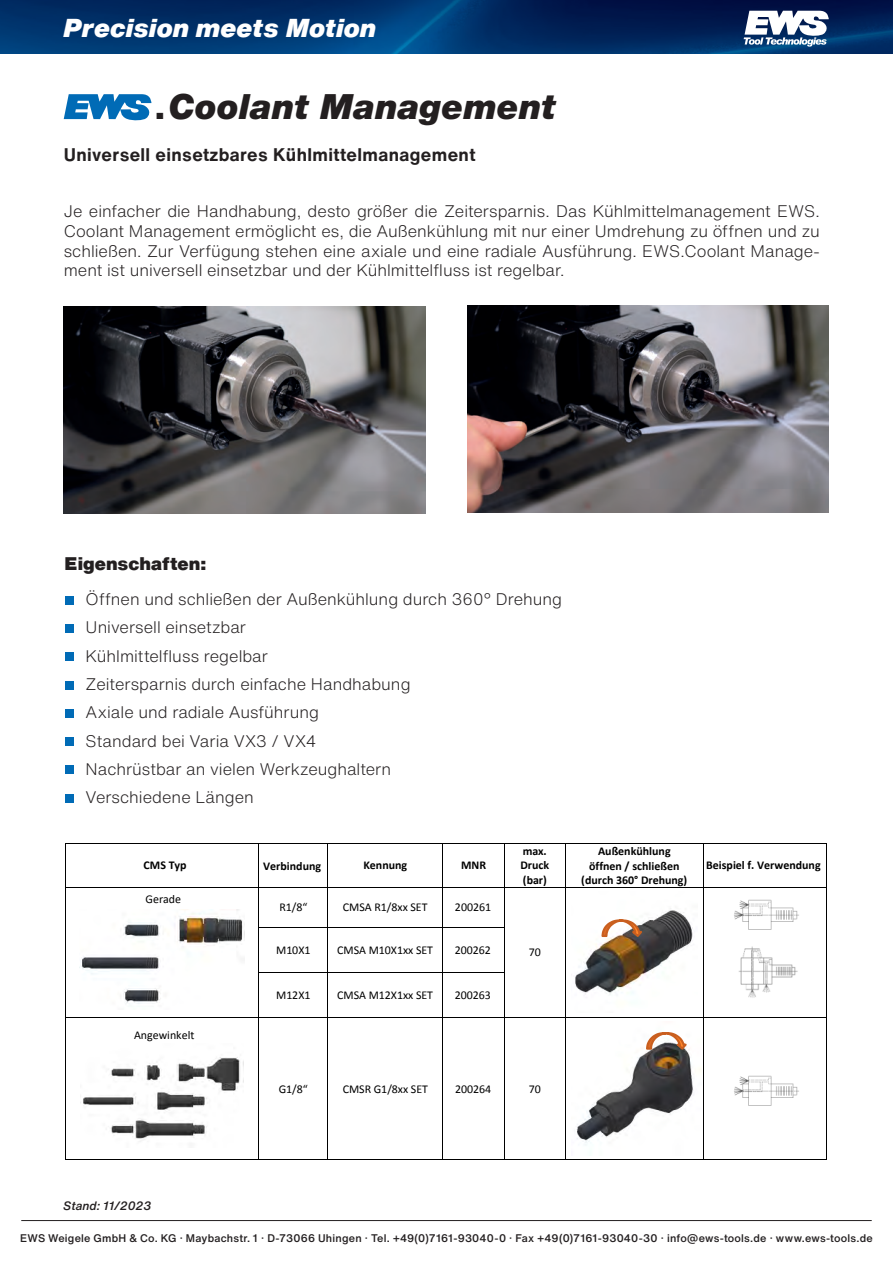
<style>
.page{position:relative;width:893px;height:1263px;background:#fff}
.page>*{position:absolute;margin:0;border:0;box-sizing:border-box;transform-origin:0 0}
.t1{font:italic 900 34.8px "Helvetica Neue";color:#231f20}
.t2{font:italic 900 25.5px "Helvetica Now Text";color:#fff}
.t3{font:700 18px "Helvetica Now Text";letter-spacing:.02em;color:#231f20}
.t4{font:900 18px "Helvetica Now Text";color:#231f20}
.t5{font:300 16.5px/28.3px "Helvetica Now Text";color:#231f20}
.t6{font:12px "Calibri";color:#000}
.t7{font:700 12px/14.4px "Calibri";color:#000;text-align:center}
.t8{font:italic 500 12px "Helvetica Now Text";color:#231f20}
.t9{font:700 12px "Calibri";letter-spacing:-.005em;color:#000}
.t10{font:500 10.8px "Helvetica Now Text";letter-spacing:.02em;color:#231f20}
.t11{font:8.7px "Calibri";color:#000}
.s1{font-style:normal;font-size:30.9px}
.s2{font-style:inherit}
</style>
<div class="page">
<img style="left:0;top:0;width:893px;height:54px">
<svg style="left:744px;top:11px;width:85px;height:36px"></svg>
<hr style="left:21px;top:1220px;width:851px;height:1px;background:#231f20">
<img style="left:64px;top:307px;width:361px;height:207px">
<img style="left:467px;top:306px;width:362px;height:207px">
<svg style="left:64px;top:94px;width:88px;height:27px"></svg>
<div style="left:65px;top:596px;width:9px;height:9px;background:#006bb6"></div>
<div style="left:65px;top:624px;width:9px;height:9px;background:#006bb6"></div>
<div style="left:65px;top:652px;width:9px;height:9px;background:#006bb6"></div>
<div style="left:65px;top:681px;width:9px;height:8px;background:#006bb6"></div>
<div style="left:65px;top:709px;width:9px;height:9px;background:#006bb6"></div>
<div style="left:65px;top:737px;width:9px;height:9px;background:#006bb6"></div>
<div style="left:65px;top:765px;width:9px;height:9px;background:#006bb6"></div>
<div style="left:65px;top:794px;width:9px;height:9px;background:#006bb6"></div>
<hr style="left:66px;top:843px;width:193px;height:1px;background:#000">
<hr style="left:259px;top:843px;width:69px;height:1px;background:#000">
<hr style="left:328px;top:843px;width:115px;height:1px;background:#000">
<hr style="left:443px;top:843px;width:61px;height:1px;background:#000">
<hr style="left:504px;top:843px;width:61px;height:1px;background:#000">
<hr style="left:566px;top:843px;width:137px;height:1px;background:#000">
<hr style="left:704px;top:843px;width:122px;height:1px;background:#000">
<hr style="left:65px;top:844px;width:1px;height:43px;background:#000">
<hr style="left:259px;top:844px;width:1px;height:43px;background:#000">
<hr style="left:328px;top:844px;width:1px;height:43px;background:#000">
<hr style="left:443px;top:844px;width:1px;height:43px;background:#000">
<hr style="left:504px;top:844px;width:1px;height:43px;background:#000">
<hr style="left:565px;top:844px;width:1px;height:43px;background:#000">
<hr style="left:703px;top:844px;width:1px;height:43px;background:#000">
<hr style="left:826px;top:844px;width:1px;height:43px;background:#000">
<hr style="left:66px;top:887px;width:193px;height:1px;background:#000">
<hr style="left:259px;top:887px;width:69px;height:1px;background:#000">
<hr style="left:328px;top:887px;width:115px;height:1px;background:#000">
<hr style="left:443px;top:887px;width:61px;height:1px;background:#000">
<hr style="left:504px;top:887px;width:61px;height:1px;background:#000">
<hr style="left:566px;top:887px;width:137px;height:1px;background:#000">
<hr style="left:704px;top:887px;width:122px;height:1px;background:#000">
<hr style="left:65px;top:888px;width:1px;height:39px;background:#000">
<hr style="left:259px;top:888px;width:1px;height:39px;background:#000">
<hr style="left:328px;top:888px;width:1px;height:39px;background:#000">
<hr style="left:443px;top:888px;width:1px;height:39px;background:#000">
<hr style="left:504px;top:888px;width:1px;height:39px;background:#000">
<hr style="left:565px;top:888px;width:1px;height:39px;background:#000">
<hr style="left:703px;top:888px;width:1px;height:39px;background:#000">
<hr style="left:826px;top:888px;width:1px;height:39px;background:#000">
<hr style="left:259px;top:927px;width:69px;height:1px;background:#000">
<hr style="left:328px;top:927px;width:115px;height:1px;background:#000">
<hr style="left:443px;top:927px;width:61px;height:1px;background:#000">
<hr style="left:65px;top:927px;width:1px;height:45px;background:#000">
<hr style="left:259px;top:927px;width:1px;height:45px;background:#000">
<hr style="left:328px;top:927px;width:1px;height:45px;background:#000">
<hr style="left:443px;top:927px;width:1px;height:45px;background:#000">
<hr style="left:504px;top:927px;width:1px;height:45px;background:#000">
<hr style="left:565px;top:927px;width:1px;height:45px;background:#000">
<hr style="left:703px;top:927px;width:1px;height:45px;background:#000">
<hr style="left:826px;top:927px;width:1px;height:45px;background:#000">
<hr style="left:259px;top:972px;width:69px;height:1px;background:#000">
<hr style="left:328px;top:972px;width:115px;height:1px;background:#000">
<hr style="left:443px;top:972px;width:61px;height:1px;background:#000">
<hr style="left:65px;top:973px;width:1px;height:44px;background:#000">
<hr style="left:259px;top:973px;width:1px;height:44px;background:#000">
<hr style="left:328px;top:973px;width:1px;height:44px;background:#000">
<hr style="left:443px;top:973px;width:1px;height:44px;background:#000">
<hr style="left:504px;top:973px;width:1px;height:44px;background:#000">
<hr style="left:565px;top:973px;width:1px;height:44px;background:#000">
<hr style="left:703px;top:973px;width:1px;height:44px;background:#000">
<hr style="left:826px;top:973px;width:1px;height:44px;background:#000">
<hr style="left:66px;top:1017px;width:193px;height:1px;background:#000">
<hr style="left:259px;top:1017px;width:69px;height:1px;background:#000">
<hr style="left:328px;top:1017px;width:115px;height:1px;background:#000">
<hr style="left:443px;top:1017px;width:61px;height:1px;background:#000">
<hr style="left:504px;top:1017px;width:61px;height:1px;background:#000">
<hr style="left:566px;top:1017px;width:137px;height:1px;background:#000">
<hr style="left:704px;top:1017px;width:122px;height:1px;background:#000">
<hr style="left:65px;top:1018px;width:1px;height:141px;background:#000">
<hr style="left:66px;top:1159px;width:193px;height:1px;background:#000">
<hr style="left:259px;top:1018px;width:1px;height:141px;background:#000">
<hr style="left:259px;top:1159px;width:69px;height:1px;background:#000">
<hr style="left:328px;top:1018px;width:1px;height:141px;background:#000">
<hr style="left:328px;top:1159px;width:115px;height:1px;background:#000">
<hr style="left:443px;top:1018px;width:1px;height:141px;background:#000">
<hr style="left:443px;top:1159px;width:61px;height:1px;background:#000">
<hr style="left:504px;top:1018px;width:1px;height:141px;background:#000">
<hr style="left:504px;top:1159px;width:61px;height:1px;background:#000">
<hr style="left:565px;top:1018px;width:1px;height:141px;background:#000">
<hr style="left:566px;top:1159px;width:137px;height:1px;background:#000">
<hr style="left:703px;top:1018px;width:1px;height:141px;background:#000">
<hr style="left:704px;top:1159px;width:122px;height:1px;background:#000">
<hr style="left:826px;top:1018px;width:1px;height:141px;background:#000">
<img style="left:79px;top:909px;width:166px;height:95px">
<img style="left:575px;top:908px;width:118px;height:87px">
<img style="left:734px;top:899px;width:65px;height:31px">
<img style="left:738px;top:946px;width:60px;height:52px">
<img style="left:83px;top:1057px;width:161px;height:85px">
<img style="left:576px;top:1050px;width:125px;height:95px">
<img style="left:734px;top:1075px;width:65px;height:31px">
<svg style="left:601px;top:919px;width:41px;height:18px"></svg>
<svg style="left:646px;top:1032px;width:41px;height:18px"></svg>
<h2 class="t2" style="left:63px;top:9px;width:315px">Precision meets Motion</h2>
<h1 class="t1" style="left:155px;top:85px;width:403px"><span class="s1">.</span>Coolant Management</h1>
<p class="t3" style="left:64px;top:141px;width:413px">Universell einsetzbares Kühlmittelmanagement</p>
<p class="t5" style="left:64px;top:201px;width:758px;line-height:19.8px;text-align:justify">Je einfacher die Handhabung, desto größer die Zeitersparnis. Das Kühlmittelmanagement EWS.<br>Coolant Management ermöglicht es, die Außenkühlung mit nur einer Umdrehung zu öffnen und zu schließen. Zur Verfügung stehen eine axiale und eine radiale Ausführung. EWS.Coolant Manage&shy;ment ist universell einsetzbar und der Kühlmittelfluss ist regelbar.</p>
<p class="t4" style="left:65px;top:550px;width:143px">Eigenschaften:</p>
<p class="t5" style="left:86px;top:584px;width:478px">Öffnen und schließen der Außenkühlung durch 360° Drehung Universell einsetzbar<br>Kühlmittelfluss regelbar<br>Zeitersparnis durch einfache Handhabung<br>Axiale und radiale Ausführung<br>Standard bei Varia VX3 / VX4<br>Nachrüstbar an vielen Werkzeughaltern<br>Verschiedene Längen</p>
<p class="t11" style="left:108px;top:735px;width:41px">13.07.2017</p>
<p class="t7" style="left:144px;top:858px;width:44px">CMS Typ</p>
<p class="t7" style="left:263px;top:859px;width:59px">Verbindung</p>
<p class="t7" style="left:363px;top:858px;width:45px">Kennung</p>
<p class="t9" style="left:461px;top:858px;width:26px">MNR</p>
<p class="t9" style="left:523px;top:843px;width:26px">max.</p>
<p class="t7" style="left:520px;top:858px;width:30px">Druck</p>
<p class="t9" style="left:523px;top:872px;width:25px">(bar)</p>
<p class="t6" style="left:146px;top:890px;width:37px">Gerade</p>
<p class="t6" style="left:134px;top:1027px;width:62px">Angewinkelt</p>
<p class="t6" style="left:279px;top:900px;width:30px">R1/8“</p>
<p class="t6" style="left:343px;top:900px;width:86px">CMSA R1/8xx SET</p>
<p class="t6" style="left:455px;top:900px;width:38px">200261</p>
<p class="t6" style="left:276px;top:942px;width:36px">M10X1</p>
<p class="t6" style="left:337px;top:942px;width:97px">CMSA M10X1xx SET</p>
<p class="t6" style="left:455px;top:942px;width:38px">200262</p>
<p class="t6" style="left:529px;top:945px;width:14px">70</p>
<p class="t6" style="left:276px;top:987px;width:36px">M12X1</p>
<p class="t6" style="left:337px;top:987px;width:97px">CMSA M12X1xx SET</p>
<p class="t6" style="left:455px;top:987px;width:38px">200263</p>
<p class="t6" style="left:279px;top:1081px;width:31px">G1/8“</p>
<p class="t6" style="left:343px;top:1081px;width:87px">CMSR G1/8xx SET</p>
<p class="t6" style="left:455px;top:1081px;width:38px">200264</p>
<p class="t6" style="left:529px;top:1081px;width:14px">70</p>
<p class="t7" style="left:581px;top:844px;width:108px">Außenkühlung öffnen <span class="s2">/</span> schließen <span class="s2">(</span>durch <span class="s2">360°</span> Drehung<span class="s2">)</span></p>
<p class="t7" style="left:706px;top:858px;width:116px">Beispiel f. Verwendung</p>
<p class="t8" style="left:63px;top:1197px;width:89px">Stand: 11/2023</p>
<p class="t10" style="left:20px;top:1230px;width:854px">EWS Weigele GmbH &amp; Co. KG · Maybachstr. 1 · D-73066 Uhingen · Tel. +49(0)7161-93040-0 · Fax +49(0)7161-93040-30 · info@ews-tools.de · www.ews-tools.de</p>
</div>
